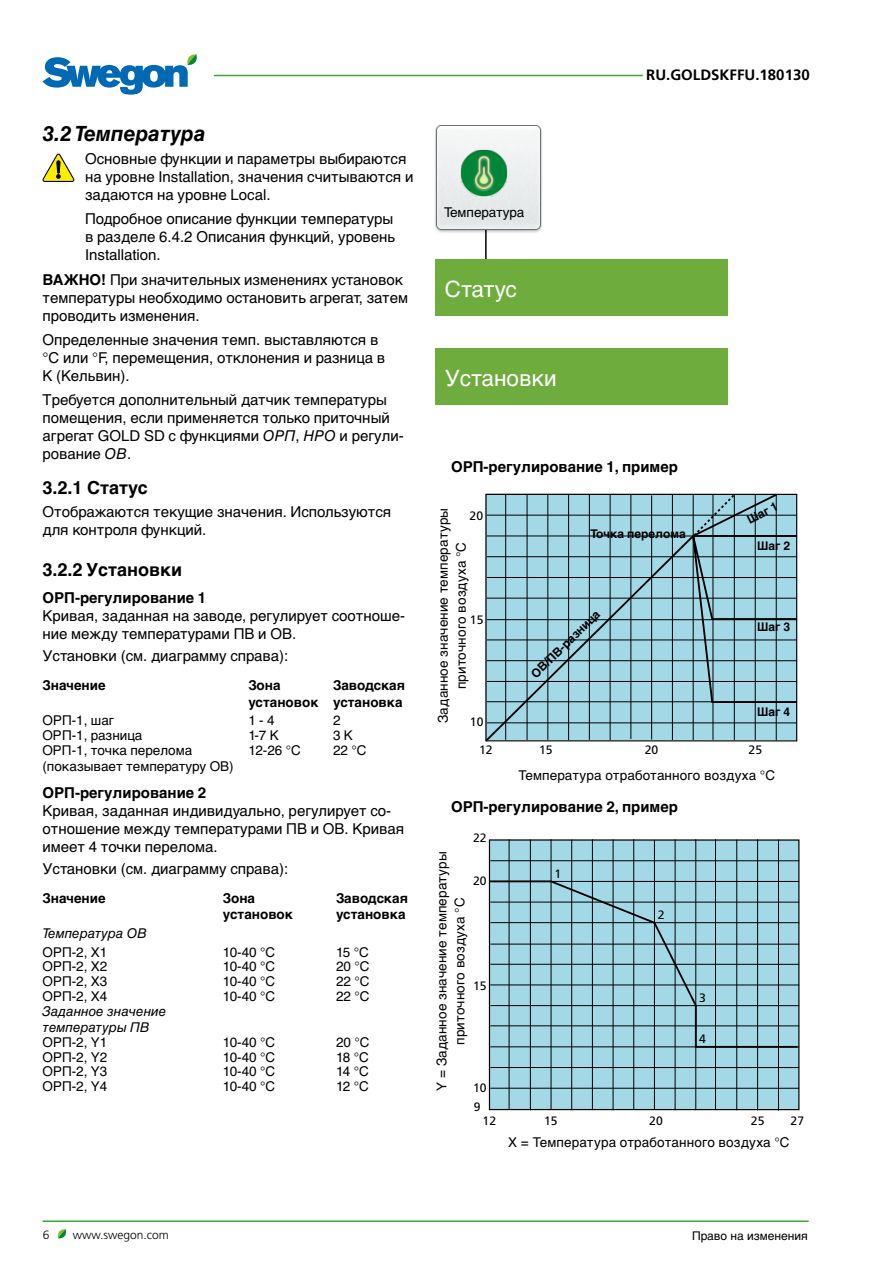
<style>
.page{position:relative;width:893px;height:1263px;background:#fff}
.page>*{position:absolute;margin:0;border:0;box-sizing:border-box;transform-origin:0 0}
.t1{font:22.5px "Helvetica Cyr Upright";color:#fff}
.t2{font:21px "Helvetica Cyr Bold Inclined";color:#000}
.t3{font:700 18px "Helvetica Cyr";color:#000}
.t4{font:15px/18px "Helvetica Cyr Upright";color:#000}
.t5{font:700 15px "Helvetica Cyr";color:#000}
.t6{font:700 15px "Frutiger";color:#000}
.t7{font:13.5px/18px "Helvetica Cyr Upright";color:#000;text-align:center}
.t8{font:700 13.5px/16.2px "Helvetica Cyr";color:#000}
.t9{font:13.5px/16.2px "Helvetica Cyr Inclined";color:#000}
.t10{font:12.15px "Frutiger";color:#000}
.t11{font:700 12px "Helvetica Cyr";color:#000}
.t12{font:12px "Helvetica Cyr Upright";color:#000}
.t13{font:300 12px "Frutiger";color:#000}
.s1{font-family:"Helvetica Cyr";font-weight:700}
.s2{font-family:"Helvetica Cyr Inclined"}
</style>
<div class="page">
<hr style="left:214px;top:75px;width:429px;height:1px;background:#3aaa35">
<svg style="left:43px;top:54px;width:154px;height:41px"></svg>
<hr style="left:43px;top:1220px;width:766px;height:2px;background:#3aaa35">
<svg style="left:57px;top:1229px;width:9px;height:10px"></svg>
<svg style="left:43px;top:154px;width:31px;height:28px"></svg>
<hr style="left:485px;top:223px;width:2px;height:73px;background:#000">
<img style="left:435px;top:125px;width:107px;height:108px">
<div style="left:435px;top:348px;width:293px;height:57px;background:#6ead3d"></div>
<img style="left:459px;top:147px;width:51px;height:51px">
<div style="left:435px;top:259px;width:293px;height:57px;background:#6ead3d"></div>
<hr style="left:487px;top:722px;width:310px;height:1px;background:#000">
<svg style="left:485px;top:494px;width:294px;height:248px;background:#91c0cd"></svg>
<svg style="left:691px;top:494px;width:106px;height:210px;background:#8bb9c5"></svg>
<div style="left:489px;top:840px;width:310px;height:269px;background:#a3d8e7"></div>
<hr style="left:778px;top:839px;width:1px;height:271px;background:#000">
<hr style="left:736px;top:839px;width:1px;height:271px;background:#000">
<hr style="left:696px;top:839px;width:1px;height:271px;background:#000">
<hr style="left:613px;top:839px;width:1px;height:271px;background:#000">
<hr style="left:571px;top:839px;width:1px;height:271px;background:#000">
<hr style="left:530px;top:839px;width:1px;height:271px;background:#000">
<hr style="left:509px;top:839px;width:1px;height:271px;background:#000">
<hr style="left:551px;top:839px;width:1px;height:271px;background:#000">
<hr style="left:592px;top:839px;width:1px;height:271px;background:#000">
<hr style="left:633px;top:839px;width:1px;height:270px;background:#000">
<hr style="left:675px;top:839px;width:1px;height:271px;background:#000">
<hr style="left:715px;top:839px;width:1px;height:271px;background:#000">
<hr style="left:757px;top:839px;width:1px;height:271px;background:#000">
<hr style="left:490px;top:860px;width:309px;height:1px;background:#000">
<hr style="left:490px;top:1067px;width:309px;height:1px;background:#000">
<hr style="left:490px;top:1088px;width:309px;height:1px;background:#000">
<hr style="left:654px;top:840px;width:1px;height:270px;background:#000">
<svg style="left:488px;top:879px;width:311px;height:170px"></svg>
<h2 class="t2" style="left:43px;top:122px;width:164px">3.2 Температура</h2>
<p class="t4" style="left:85px;top:150px;width:330px">Основные функции и параметры выбираются на уровне Installation, значения считываются и задаются на уровне Local.</p>
<p class="t4" style="left:85px;top:210px;width:311px;text-align:justify">Подробное описание функции температуры в разделе 6.4.2 Описания функций, уровень Installation.</p>
<p class="t4" style="left:43px;top:270px;width:367px"><span class="s1">ВАЖНО!</span> При значительных изменениях установок температуры необходимо остановить агрегат, затем проводить изменения.</p>
<p class="t4" style="left:43px;top:331px;width:344px">Определенные значения темп. выставляются в °C или °F, перемещения, отклонения и разница в<br>K (Кельвин).</p>
<p class="t4" style="left:43px;top:391px;width:363px">Требуется дополнительный датчик температуры помещения, если применяется только приточный агрегат GOLD SD с функциями <span class="s2">ОРП</span>, <span class="s2">НРО</span> и регули&shy;рование <span class="s2">ОВ</span>.</p>
<p class="t3" style="left:43px;top:478px;width:107px">3.2.1 Статус</p>
<p class="t4" style="left:43px;top:503px;width:350px">Отображаются текущие значения. Используются для контроля функций.</p>
<p class="t3" style="left:43px;top:560px;width:141px">3.2.2 Установки</p>
<p class="t5" style="left:43px;top:589px;width:165px">ОРП-регулирование 1</p>
<p class="t4" style="left:43px;top:607px;width:364px">Кривая, заданная на заводе, регулирует соотноше&shy;ние между температурами ПВ и ОВ.</p>
<p class="t4" style="left:43px;top:647px;width:247px">Установки (см. диаграмму справа):</p>
<p class="t8" style="left:43px;top:677px;width:65px">Значение</p>
<p class="t8" style="left:248px;top:677px;width:72px">Зона установок</p>
<p class="t8" style="left:333px;top:677px;width:73px">Заводская установка</p>
<p class="t7" style="left:43px;top:712px;width:73px">ОРП-1, шаг</p>
<p class="t7" style="left:248px;top:712px;width:28px">1 - 4</p>
<p class="t7" style="left:333px;top:712px;width:9px">2</p>
<p class="t7" style="left:42px;top:726px;width:101px">ОРП-1, разница</p>
<p class="t7" style="left:248px;top:726px;width:32px">1-7 K</p>
<p class="t7" style="left:333px;top:726px;width:21px">3 K</p>
<p class="t7" style="left:42px;top:742px;width:193px;line-height:16.2px;text-align:left">ОРП-1, точка перелома (показывает температуру ОВ)</p>
<p class="t7" style="left:248px;top:741px;width:54px">12-26 °C</p>
<p class="t7" style="left:333px;top:741px;width:35px">22 °C</p>
<p class="t5" style="left:43px;top:784px;width:165px">ОРП-регулирование 2</p>
<p class="t4" style="left:43px;top:802px;width:363px">Кривая, заданная индивидуально, регулирует со&shy;отношение между температурами ПВ и ОВ. Кривая имеет 4 точки перелома.</p>
<p class="t4" style="left:43px;top:860px;width:247px">Установки (см. диаграмму справа):</p>
<p class="t8" style="left:43px;top:890px;width:65px">Значение</p>
<p class="t8" style="left:223px;top:890px;width:72px">Зона установок</p>
<p class="t8" style="left:336px;top:890px;width:73px">Заводская установка</p>
<p class="t9" style="left:43px;top:925px;width:106px">Температура ОВ</p>
<p class="t7" style="left:43px;top:943px;width:66px">ОРП-2, X1</p>
<p class="t7" style="left:223px;top:943px;width:54px">10-40 °C</p>
<p class="t7" style="left:336px;top:943px;width:34px">15 °C</p>
<p class="t7" style="left:43px;top:958px;width:66px">ОРП-2, X2</p>
<p class="t7" style="left:223px;top:958px;width:54px">10-40 °C</p>
<p class="t7" style="left:336px;top:958px;width:35px">20 °C</p>
<p class="t7" style="left:43px;top:972px;width:66px">ОРП-2, X3</p>
<p class="t7" style="left:223px;top:972px;width:54px">10-40 °C</p>
<p class="t7" style="left:336px;top:972px;width:35px">22 °C</p>
<p class="t7" style="left:43px;top:987px;width:66px">ОРП-2, X4</p>
<p class="t7" style="left:223px;top:987px;width:54px">10-40 °C</p>
<p class="t7" style="left:336px;top:987px;width:35px">22 °C</p>
<p class="t9" style="left:43px;top:1003px;width:125px">Заданное значение температуры ПВ</p>
<p class="t7" style="left:43px;top:1033px;width:66px">ОРП-2, Y1</p>
<p class="t7" style="left:223px;top:1033px;width:54px">10-40 °C</p>
<p class="t7" style="left:336px;top:1033px;width:35px">20 °C</p>
<p class="t7" style="left:43px;top:1048px;width:66px">ОРП-2, Y2</p>
<p class="t7" style="left:223px;top:1048px;width:54px">10-40 °C</p>
<p class="t7" style="left:336px;top:1048px;width:34px">18 °C</p>
<p class="t7" style="left:43px;top:1063px;width:66px">ОРП-2, Y3</p>
<p class="t7" style="left:223px;top:1063px;width:54px">10-40 °C</p>
<p class="t7" style="left:336px;top:1063px;width:34px">14 °C</p>
<p class="t7" style="left:43px;top:1077px;width:66px">ОРП-2, Y4</p>
<p class="t7" style="left:223px;top:1077px;width:54px">10-40 °C</p>
<p class="t7" style="left:336px;top:1077px;width:34px">12 °C</p>
<p class="t7" style="left:444px;top:203px;width:81px">Температура</p>
<h1 class="t1" style="left:445px;top:276px;width:73px">Статус</h1>
<h1 class="t1" style="left:445px;top:365px;width:113px">Установки</h1>
<p class="t6" style="left:646px;top:66px;width:165px">RU.GOLDSKFFU.180130</p>
<p class="t5" style="left:451px;top:459px;width:228px">ОРП-регулирование 1, пример</p>
<p class="t7" style="left:434px;top:723px;width:217px;rotate:-90deg">Заданное значение температуры приточного воздуха °C</p>
<p class="t10" style="left:470px;top:509px;width:15px">20</p>
<p class="t10" style="left:470px;top:613px;width:15px">15</p>
<p class="t10" style="left:470px;top:715px;width:15px">10</p>
<p class="t11" style="left:591px;top:527px;width:97px">Точка перелома</p>
<p class="t11" style="left:528px;top:671px;width:93px;rotate:-45deg">ОВ/ПВ-разница</p>
<p class="t11" style="left:745px;top:514px;width:35px;rotate:-27deg">Шаг 1</p>
<p class="t11" style="left:757px;top:538px;width:35px">Шаг 2</p>
<p class="t11" style="left:757px;top:620px;width:35px">Шаг 3</p>
<p class="t11" style="left:757px;top:705px;width:35px">Шаг 4</p>
<p class="t10" style="left:479px;top:743px;width:15px">12</p>
<p class="t10" style="left:539px;top:743px;width:15px">15</p>
<p class="t10" style="left:645px;top:743px;width:15px">20</p>
<p class="t10" style="left:749px;top:743px;width:15px">25</p>
<p class="t7" style="left:518px;top:766px;width:258px">Температура отработанного воздуха °C</p>
<p class="t5" style="left:451px;top:798px;width:228px">ОРП-регулирование 2, пример</p>
<p class="t10" style="left:473px;top:830px;width:15px">22</p>
<p class="t7" style="left:433px;top:1091px;width:241px;rotate:-90deg">Y = Заданное значение температуры приточного воздуха °C</p>
<p class="t10" style="left:554px;top:866px;width:8px">1</p>
<p class="t10" style="left:473px;top:873px;width:15px">20</p>
<p class="t10" style="left:658px;top:908px;width:8px">2</p>
<p class="t10" style="left:473px;top:978px;width:15px">15</p>
<p class="t10" style="left:699px;top:991px;width:8px">3</p>
<p class="t10" style="left:699px;top:1032px;width:8px">4</p>
<p class="t10" style="left:473px;top:1080px;width:15px">10</p>
<p class="t10" style="left:483px;top:1113px;width:15px">12</p>
<p class="t10" style="left:544px;top:1113px;width:15px">15</p>
<p class="t10" style="left:649px;top:1113px;width:15px">20</p>
<p class="t10" style="left:751px;top:1113px;width:15px">25</p>
<p class="t10" style="left:791px;top:1113px;width:15px">27</p>
<p class="t7" style="left:508px;top:1133px;width:283px">X = Температура отработанного воздуха °C</p>
<p class="t10" style="left:474px;top:1099px;width:8px">9</p>
<p class="t13" style="left:43px;top:1228px;width:8px">6</p>
<p class="t13" style="left:73px;top:1228px;width:98px">www.swegon.com</p>
<p class="t12" style="left:692px;top:1229px;width:117px">Право на изменения</p>
</div>
